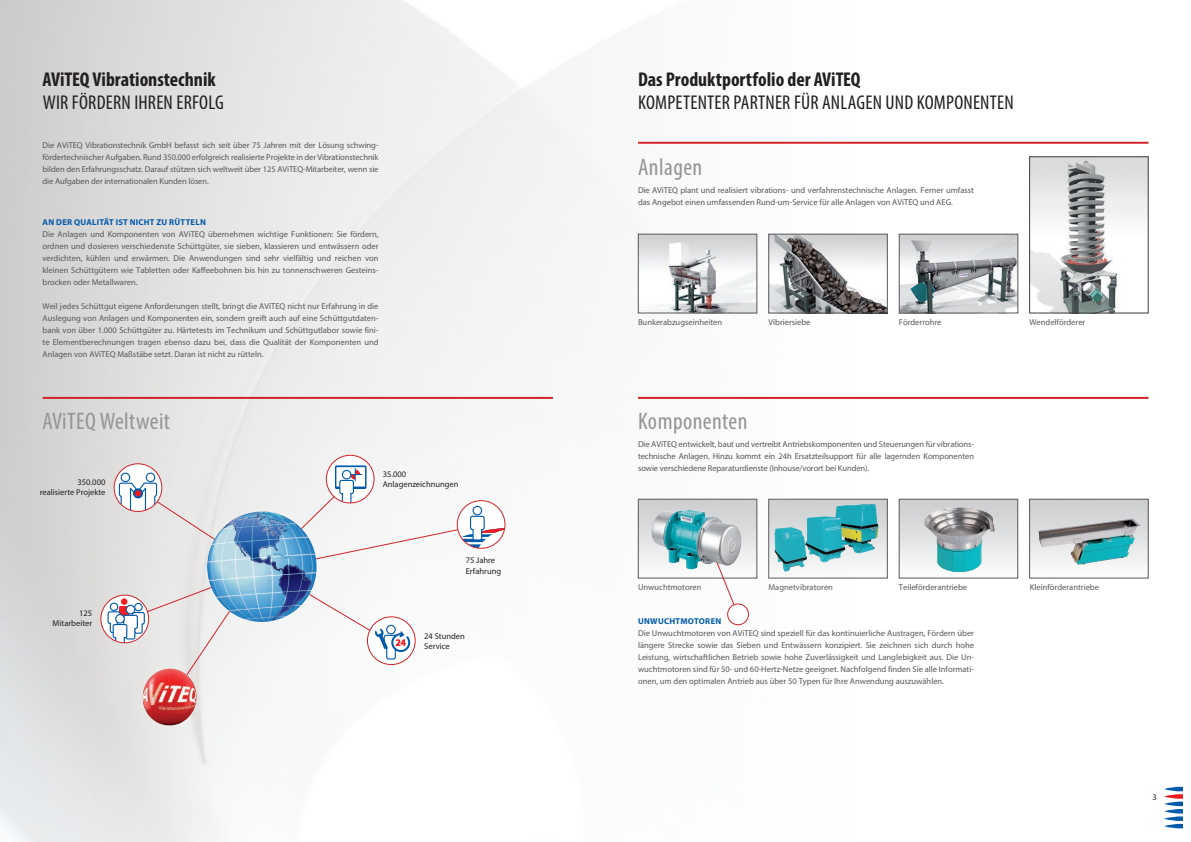
<style>
.page{position:relative;width:1191px;height:842px;background:#fff}
.page>*{position:absolute;margin:0;border:0;box-sizing:border-box;transform-origin:0 0}
.t1{font:condensed 24px "Myriad Pro";letter-spacing:.02em;color:#939598}
.t2{font:condensed 20px "Myriad Pro";letter-spacing:.01em;color:#231f20}
.t3{font:700 condensed 20px "Myriad Pro";color:#231f20}
.t4{font:8.5px/12px "Myriad Pro";color:#57585a;text-align:justify}
.t5{font:8.5px/10.2px "Myriad Pro";color:#231f20}
.t6{font:700 8.5px "Myriad Pro";letter-spacing:.03em;color:#015aaa}
</style>
<div class="page">
<svg style="left:1164px;top:787px;width:18px;height:41px"></svg>
<div style="left:768px;top:499px;width:119px;height:79px;border:1px solid #57585a"></div>
<div style="left:899px;top:499px;width:119px;height:79px;border:1px solid #57585a"></div>
<div style="left:1029px;top:499px;width:119px;height:79px;border:1px solid #57585a"></div>
<img style="left:850px;top:503px;width:36px;height:72px">
<img style="left:923px;top:506px;width:73px;height:68px">
<img style="left:1037px;top:517px;width:104px;height:48px">
<img style="left:0;top:0;width:850px;height:842px">
<svg style="left:326px;top:455px;width:48px;height:48px"></svg>
<svg style="left:101px;top:595px;width:48px;height:48px"></svg>
<hr style="left:43px;top:397px;width:510px;height:2px;background:#d1232a">
<svg style="left:107px;top:464px;width:398px;height:238px"></svg>
<img style="left:131px;top:660px;width:76px;height:74px">
<img style="left:207px;top:512px;width:119px;height:109px">
<hr style="left:638px;top:142px;width:510px;height:2px;background:#d1232a">
<hr style="left:638px;top:397px;width:510px;height:2px;background:#d1232a">
<img style="left:640px;top:236px;width:115px;height:75px">
<div style="left:638px;top:234px;width:119px;height:79px;border:1px solid #57585a"></div>
<img style="left:901px;top:236px;width:115px;height:75px">
<div style="left:899px;top:234px;width:119px;height:79px;border:1px solid #57585a"></div>
<img style="left:770px;top:236px;width:115px;height:75px">
<div style="left:768px;top:234px;width:119px;height:79px;border:1px solid #57585a"></div>
<img style="left:1031px;top:158px;width:115px;height:153px">
<div style="left:1029px;top:156px;width:119px;height:157px;border:1px solid #231f20"></div>
<img style="left:640px;top:501px;width:115px;height:75px">
<div style="left:638px;top:499px;width:119px;height:79px;border:1px solid #57585a"></div>
<img style="left:649px;top:507px;width:94px;height:64px">
<svg style="left:716px;top:562px;width:34px;height:64px"></svg>
<h2 class="t3" style="left:43px;top:67px;width:175px">AViTEQ Vibrationstechnik</h2>
<h2 class="t2" style="left:43px;top:90px;width:183px">WIR FÖRDERN IHREN ERFOLG</h2>
<p class="t4" style="left:43px;top:139px;width:337px">Die AViTEQ Vibrationstechnik GmbH befasst sich seit über 75 Jahren mit der Lösung schwing&shy;fördertechnischer Aufgaben. Rund 350.000 erfolgreich realisierte Projekte in der Vibrationstechnik bilden den Erfahrungsschatz. Darauf stützen sich weltweit über 125 AViTEQ-Mitarbeiter, wenn sie die Aufgaben der internationalen Kunden lösen.</p>
<p class="t6" style="left:43px;top:216px;width:165px">AN DER QUALITÄT IST NICHT ZU RÜTTELN</p>
<p class="t4" style="left:43px;top:228px;width:337px">Die Anlagen und Komponenten von AViTEQ übernehmen wichtige Funktionen: Sie fördern, ordnen und dosieren verschiedenste Schüttgüter, sie sieben, klassieren und entwässern oder verdichten, kühlen und erwärmen. Die Anwendungen sind sehr vielfältig und reichen von kleinen Schüttgütern wie Tabletten oder Kaffeebohnen bis hin zu tonnenschweren Gesteins&shy;brocken oder Metallwaren.</p>
<p class="t4" style="left:43px;top:300px;width:337px">Weil jedes Schüttgut eigene Anforderungen stellt, bringt die AViTEQ nicht nur Erfahrung in die Auslegung von Anlagen und Komponenten ein, sondern greift auch auf eine Schüttgutdaten&shy;bank von über 1.000 Schüttgüter zu. Härtetests im Technikum und Schüttgutlabor sowie fini&shy;te Elementberechnungen tragen ebenso dazu bei, dass die Qualität der Komponenten und Anlagen von AViTEQ Maßstäbe setzt. Daran ist nicht zu rütteln.</p>
<h1 class="t1" style="left:43px;top:407px;width:129px">AViTEQ Weltweit</h1>
<p class="t5" style="left:40px;top:477px;width:67px;text-align:right">350.000<br>realisierte Projekte</p>
<p class="t5" style="left:53px;top:608px;width:41px;text-align:right">125<br>Mitarbeiter</p>
<p class="t5" style="left:383px;top:468px;width:77px">35.000<br>Anlagenzeichnungen</p>
<p class="t5" style="left:466px;top:555px;width:37px">75 Jahre<br>Erfahrung</p>
<p class="t5" style="left:424px;top:631px;width:42px">24 Stunden<br>Service</p>
<h2 class="t3" style="left:638px;top:67px;width:224px">Das Produktportfolio der AViTEQ</h2>
<h2 class="t2" style="left:638px;top:90px;width:377px">KOMPETENTER PARTNER FÜR ANLAGEN UND KOMPONENTEN</h2>
<h1 class="t1" style="left:638px;top:152px;width:66px">Anlagen</h1>
<p class="t4" style="left:638px;top:184px;width:337px">Die AViTEQ plant und realisiert vibrations- und verfahrenstechnische Anlagen. Ferner umfasst das Angebot einen umfassenden Rund-um-Service für alle Anlagen von AViTEQ und AEG.</p>
<p class="t4" style="left:638px;top:316px;width:86px">Bunkerabzugseinheiten</p>
<p class="t4" style="left:768px;top:316px;width:44px">Vibriersiebe</p>
<p class="t4" style="left:899px;top:316px;width:44px">Förderrohre</p>
<h1 class="t1" style="left:638px;top:407px;width:111px">Komponenten</h1>
<p class="t4" style="left:638px;top:438px;width:337px">Die AViTEQ entwickelt, baut und vertreibt Antriebskomponenten und Steuerungen für vibrations&shy;technische Anlagen. Hinzu kommt ein 24h Ersatzteilsupport für alle lagernden Komponenten sowie verschiedene Reparaturdienste (Inhouse/vorort bei Kunden).</p>
<p class="t4" style="left:1029px;top:316px;width:58px">Wendelförderer</p>
<p class="t4" style="left:638px;top:581px;width:65px">Unwuchtmotoren</p>
<p class="t4" style="left:768px;top:581px;width:66px">Magnetvibratoren</p>
<p class="t4" style="left:899px;top:581px;width:70px">Teileförderantriebe</p>
<p class="t4" style="left:1030px;top:581px;width:71px">Kleinförderantriebe</p>
<p class="t6" style="left:638px;top:616px;width:85px">UNWUCHTMOTOREN</p>
<p class="t4" style="left:638px;top:627px;width:337px">Die Unwuchtmotoren von AViTEQ sind speziell für das kontinuierliche Austragen, Fördern über längere Strecke sowie das Sieben und Entwässern konzipiert. Sie zeichnen sich durch hohe Leistung, wirtschaftlichen Betrieb sowie hohe Zuverlässigkeit und Langlebigkeit aus. Die Un&shy;wuchtmotoren sind für 50- und 60-Hertz-Netze geeignet. Nachfolgend finden Sie alle Informati&shy;onen, um den optimalen Antrieb aus über 50 Typen für Ihre Anwendung auszuwählen.</p>
<p class="t5" style="left:1152px;top:792px;width:6px">3</p>
</div>
